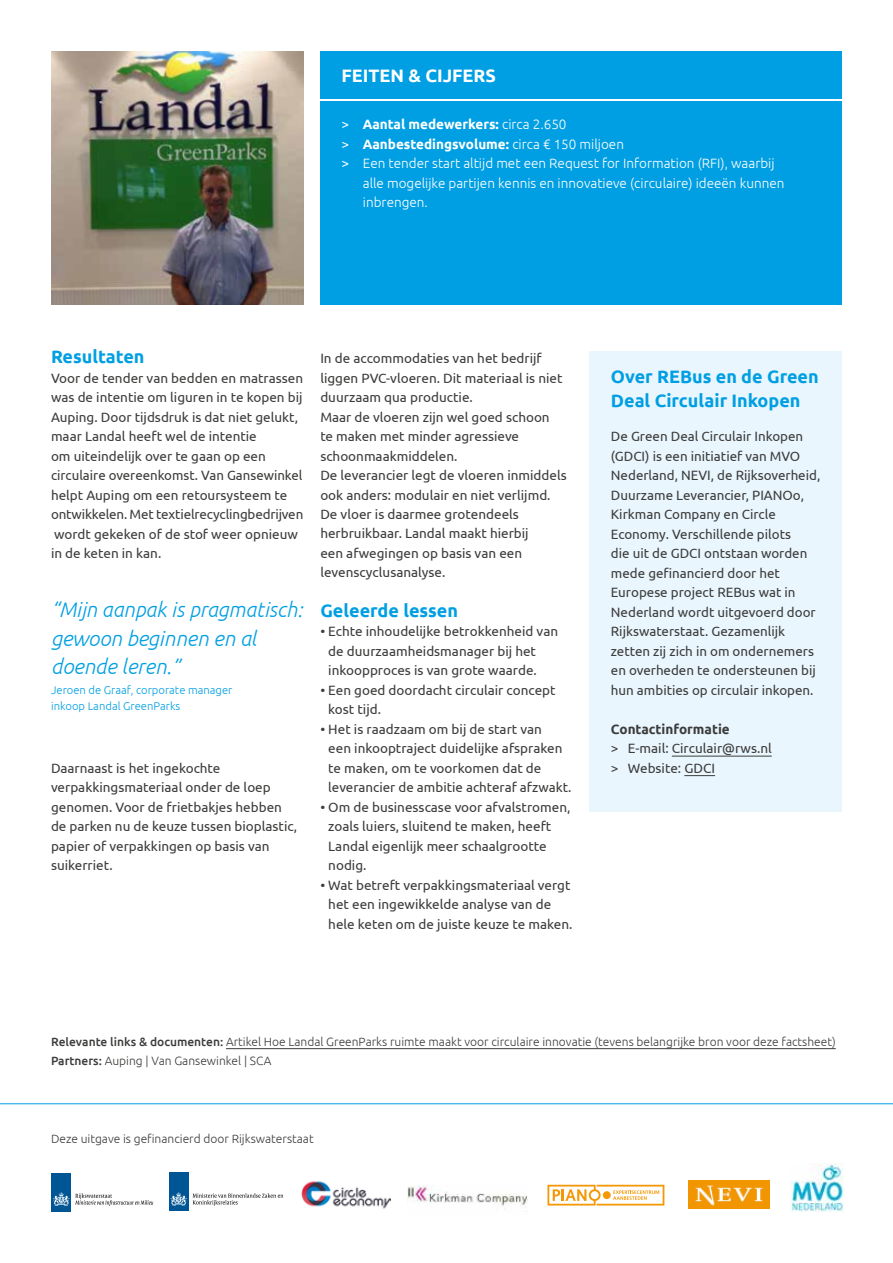
<style>
.page{position:relative;width:893px;height:1263px;background:#fff}
.page>*{position:absolute;margin:0;border:0;box-sizing:border-box;transform-origin:0 0}
.t1{font:italic 300 21px/28.5px "Ubuntu";color:#009fe3}
.t2{font:700 18px/24px "Ubuntu";color:#009fe3}
.t3{font:700 18px "Ubuntu";color:#fff}
.t4{font:13.5px/19.5px "Ubuntu";color:#3c3c3b}
.t5{font:300 13.5px "Ubuntu";color:#fff}
.t6{font:700 13.5px "Ubuntu";color:#fff}
.t7{font:700 13.5px "Ubuntu";color:#3c3c3b}
.t8{font:300 12px/19.5px "Ubuntu";color:#3c3c3b}
.t9{font:300 11.25px/16.5px "Ubuntu";color:#009fe3}
.s1{font-weight:400}
.s2{font-weight:300}
.s3{font-weight:500}
</style>
<div class="page">
<div style="left:320px;top:51px;width:522px;height:47px;background:#009fe3"></div>
<hr style="left:0;top:1103px;width:893px;height:1px;background:#009fe3">
<div style="left:52px;top:1172px;width:19px;height:39px;background:#005694"></div>
<svg style="left:53px;top:1192px;width:100px;height:14px"></svg>
<svg style="left:547px;top:1185px;width:117px;height:20px"></svg>
<div style="left:169px;top:1173px;width:19px;height:38px;background:#005694"></div>
<svg style="left:170px;top:1192px;width:17px;height:14px"></svg>
<svg style="left:193px;top:1193px;width:90px;height:13px"></svg>
<img style="left:301px;top:1181px;width:89px;height:28px">
<img style="left:689px;top:1180px;width:80px;height:28px">
<img style="left:791px;top:1164px;width:53px;height:47px">
<img style="left:408px;top:1186px;width:119px;height:23px">
<img style="left:51px;top:51px;width:252px;height:254px">
<div style="left:320px;top:101px;width:522px;height:204px;background:#009fe3"></div>
<div style="left:590px;top:351px;width:252px;height:461px;background:#eaf6fe"></div>
<hr style="left:672px;top:756px;width:100px;height:1px;background:#3c3c3b">
<hr style="left:684px;top:775px;width:31px;height:1px;background:#3c3c3b">
<hr style="left:226px;top:1048px;width:610px;height:1px;background:#3c3c3b">
<h2 class="t3" style="left:342px;top:65px;width:156px">FEITEN &amp; CIJFERS</h2>
<p class="t6" style="left:342px;top:116px;width:226px"><span class="s1">&gt;</span> Aantal medewerkers: <span class="s2">circa 2.650</span></p>
<p class="t6" style="left:342px;top:136px;width:284px"><span class="s1">&gt;</span> Aanbestedingsvolume: <span class="s2">circa € 150 miljoen</span></p>
<p class="t5" style="left:342px;top:155px;width:435px"><span class="s1">&gt;</span> Een tender start altijd met een Request for Information (RFI), waarbij</p>
<p class="t5" style="left:363px;top:175px;width:423px">alle mogelijke partijen kennis en innovatieve (circulaire) ideeën kunnen</p>
<p class="t5" style="left:363px;top:194px;width:67px">inbrengen.</p>
<h2 class="t2" style="left:51px;top:344px;width:95px">Resultaten</h2>
<p class="t4" style="left:51px;top:368px;width:254px">Voor de tender van bedden en matrassen was de intentie om liguren in te kopen bij Auping. Door tijdsdruk is dat niet gelukt, maar Landal heeft wel de intentie<br>om uiteindelijk over te gaan op een circulaire overeenkomst. Van Gansewinkel helpt Auping om een retoursysteem te ontwikkelen. Met textielrecyclingbedrijven wordt gekeken of de stof weer opnieuw in de keten in kan.</p>
<h1 class="t1" style="left:51px;top:595px;width:253px">“Mijn aanpak is pragmatisch: gewoon beginnen en al doende leren.”</h1>
<p class="t9" style="left:51px;top:681px;width:183px">Jeroen de Graaf, corporate manager inkoop Landal GreenParks</p>
<p class="t4" style="left:51px;top:758px;width:248px">Daarnaast is het ingekochte verpakkingsmateriaal onder de loep genomen. Voor de frietbakjes hebben de parken nu de keuze tussen bioplastic, papier of verpakkingen op basis van suikerriet.</p>
<p class="t4" style="left:320px;top:348px;width:248px">In de accommodaties van het bedrijf liggen PVC-vloeren. Dit materiaal is niet duurzaam qua productie.<br>Maar de vloeren zijn wel goed schoon<br>te maken met minder agressieve schoonmaakmiddelen.<br>De leverancier legt de vloeren inmiddels ook anders: modulair en niet verlijmd.<br>De vloer is daarmee grotendeels herbruikbaar. Landal maakt hierbij<br>een afwegingen op basis van een levenscyclusanalyse.</p>
<h2 class="t2" style="left:320px;top:598px;width:139px">Geleerde lessen</h2>
<p class="t4" style="left:328px;top:621px;width:231px;text-indent:-8px">• Echte inhoudelijke betrokkenheid van de duurzaamheidsmanager bij het inkoopproces is van grote waarde.</p>
<p class="t4" style="left:328px;top:680px;width:229px;text-indent:-8px">• Een goed doordacht circulair concept kost tijd.</p>
<p class="t4" style="left:328px;top:719px;width:245px;text-indent:-8px">• Het is raadzaam om bij de start van<br>een inkooptraject duidelijke afspraken te maken, om te voorkomen dat de leverancier de ambitie achteraf afzwakt.</p>
<p class="t4" style="left:328px;top:797px;width:244px;text-indent:-8px">• Om de businesscase voor afvalstromen, zoals luiers, sluitend te maken, heeft<br>Landal eigenlijk meer schaalgrootte nodig.</p>
<p class="t4" style="left:328px;top:875px;width:246px;text-indent:-8px">• Wat betreft verpakkingsmateriaal vergt het een ingewikkelde analyse van de hele keten om de juiste keuze te maken.</p>
<h2 class="t2" style="left:611px;top:364px;width:209px">Over REBus en de Green<br>Deal Circulair Inkopen</h2>
<p class="t4" style="left:611px;top:426px;width:211px">De Green Deal Circulair Inkopen (GDCI) is een initiatief van MVO<br>Nederland, NEVI, de Rijksoverheid,<br>Duurzame Leverancier, PIANOo,<br>Kirkman Company en Circle<br>Economy. Verschillende pilots<br>die uit de GDCI ontstaan worden mede gefinancierd door het<br>Europese project REBus wat in<br>Nederland wordt uitgevoerd door<br>Rijkswaterstaat. Gezamenlijk zetten zij zich in om ondernemers en overheden te ondersteunen bij hun ambities op circulair inkopen.</p>
<p class="t7" style="left:611px;top:721px;width:120px">Contactinformatie</p>
<p class="t4" style="left:611px;top:738px;width:162px">&gt; E-mail: Circulair@rws.nl &gt; Website: GDCI</p>
<p class="t8" style="left:51px;top:1031px;width:786px"><span class="s3">Relevante links &amp; documenten:</span> Artikel Hoe Landal GreenParks ruimte maakt voor circulaire innovatie (tevens belangrijke bron voor deze factsheet)<br><span class="s3">Partners:</span> Auping | Van Gansewinkel | SCA</p>
<p class="t8" style="left:51px;top:1129px;width:264px">Deze uitgave is gefinancierd door Rijkswaterstaat</p>
</div>
